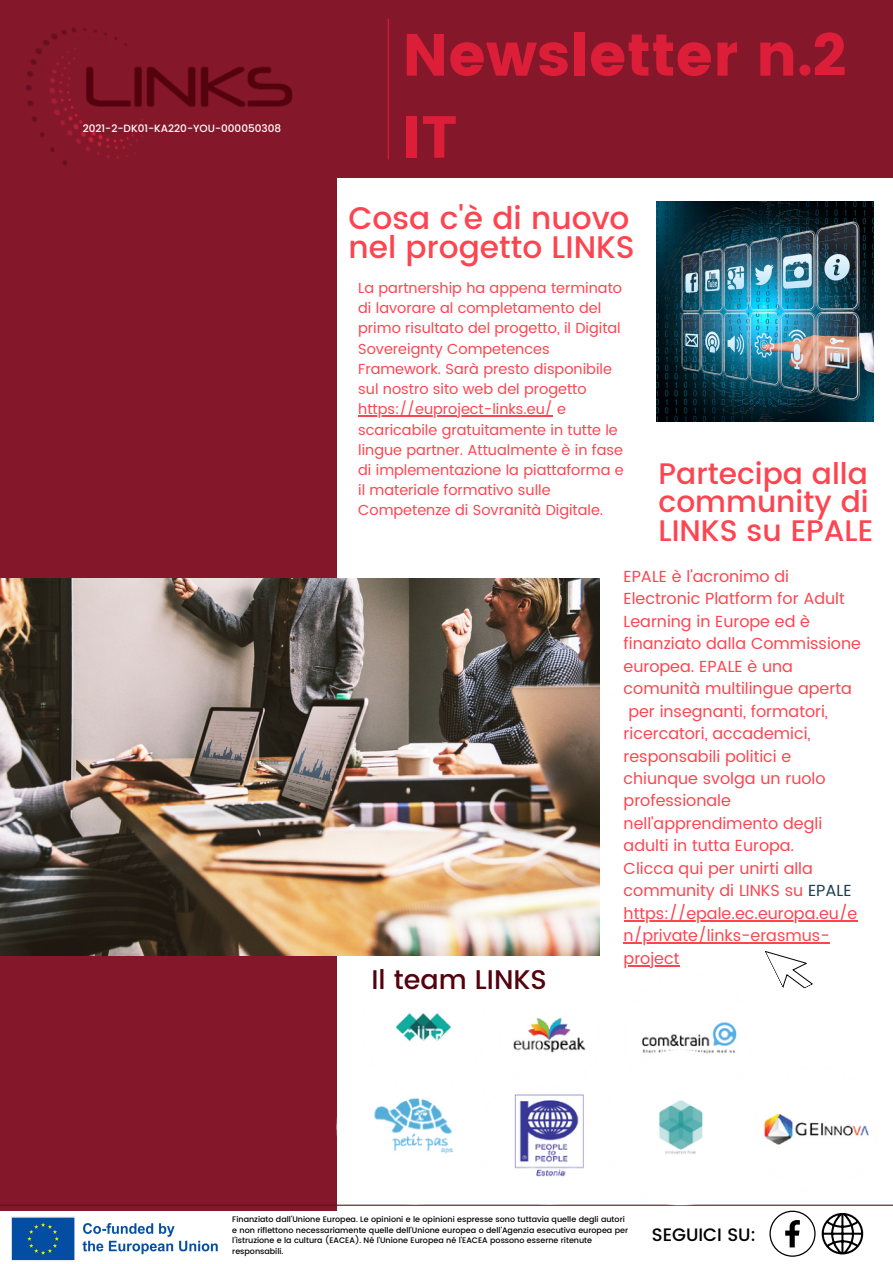
<style>
.page{position:relative;width:893px;height:1264px;background:#fff}
.page>*{position:absolute;margin:0;border:0;box-sizing:border-box;transform-origin:0 0}
.t1{font:59.25px/82.1px "Poppins";color:#dc1e39}
.t2{font:500 31.2px/29.2px "Poppins";color:#fc4550}
.t3{font:500 29.7px/28px "Poppins";color:#fc4550}
.t4{font:500 27px "Poppins";color:#53020e}
.t5{font:500 18px "Poppins";color:#000}
.t6{font:16.05px/22.5px "Poppins";color:#fc4550}
.t7{font:14.55px/20.2px "Poppins";color:#fc4550}
.t8{font:500 10.5px "Poppins";color:#fff}
.t9{font:500 7.95px/10.6px "Poppins";color:#000}
.s1{color:#1c3d4e}
</style>
<div class="page">
<div style="left:0;top:0;width:892px;height:178px;background:#85172b"></div>
<div style="left:0;top:160px;width:337px;height:1051px;background:#85172b"></div>
<hr style="left:388px;top:19px;width:1px;height:140px;background:#dc1e39">
<hr style="left:0;top:1204px;width:892px;height:1px;background:#641020">
<img style="left:27px;top:28px;width:266px;height:138px">
<img style="left:11px;top:1216px;width:207px;height:45px">
<img style="left:656px;top:201px;width:217px;height:221px">
<img style="left:0;top:579px;width:599px;height:376px">
<img style="left:642px;top:1022px;width:95px;height:25px">
<img style="left:374px;top:1098px;width:79px;height:56px">
<img style="left:514px;top:1094px;width:70px;height:83px">
<img style="left:602px;top:1049px;width:156px;height:156px">
<img style="left:754px;top:1066px;width:115px;height:125px">
<img style="left:395px;top:1013px;width:57px;height:29px">
<img style="left:513px;top:1018px;width:73px;height:35px">
<svg style="left:821px;top:1213px;width:42px;height:41px"></svg>
<svg style="left:769px;top:1210px;width:46px;height:46px"></svg>
<svg style="left:764px;top:943px;width:52px;height:46px"></svg>
<hr style="left:358px;top:415px;width:194px;height:1px;background:#fc4550">
<hr style="left:623px;top:920px;width:234px;height:1px;background:#fc4550">
<hr style="left:623px;top:942px;width:206px;height:1px;background:#fc4550">
<hr style="left:623px;top:965px;width:56px;height:1px;background:#fc4550">
<p class="t8" style="left:83px;top:122px;width:200px">2021-2-DK01-KA220-YOU-000050308</p>
<h1 class="t1" style="left:402px;top:14px;width:445px">Newsletter n.2<br>IT</h1>
<h2 class="t2" style="left:348px;top:203px;width:288px">Cosa c'è di nuovo nel progetto LINKS</h2>
<p class="t7" style="left:358px;top:278px;width:267px">La partnership ha appena terminato di lavorare al completamento del primo risultato del progetto, il Digital Sovereignty Competences Framework. Sarà presto disponibile sul nostro sito web del progetto https://euproject-links.eu/ e scaricabile gratuitamente in tutte le lingue partner. Attualmente è in fase di implementazione la piattaforma e il materiale formativo sulle Competenze di Sovranità Digitale.</p>
<h3 class="t3" style="left:658px;top:460px;width:216px">Partecipa alla community di<br>LINKS su EPALE</h3>
<h3 class="t4" style="left:371px;top:963px;width:177px">Il team LINKS</h3>
<p class="t6" style="left:623px;top:564px;width:239px">EPALE è l'acronimo di<br>Electronic Platform for Adult<br>Learning in Europe ed è finanziato dalla Commissione europea. EPALE è una comunità multilingue aperta per insegnanti, formatori, ricercatori, accademici, responsabili politici e chiunque svolga un ruolo professionale nell'apprendimento degli adulti in tutta Europa.<br>Clicca qui per unirti alla community di LINKS su <span class="s1">EPALE </span>https://epale.ec.europa.eu/e n/private/links-erasmus&shy;project</p>
<p class="t9" style="left:232px;top:1214px;width:397px">Finanziato dall'Unione Europea. Le opinioni e le opinioni espresse sono tuttavia quelle degli autori e non riflettono necessariamente quelle dell'Unione europea o dell'Agenzia esecutiva europea per l'istruzione e la cultura (EACEA). Né l'Unione Europea né l'EACEA possono esserne ritenute responsabili.</p>
<p class="t5" style="left:652px;top:1224px;width:106px">SEGUICI SU:</p>
</div>
